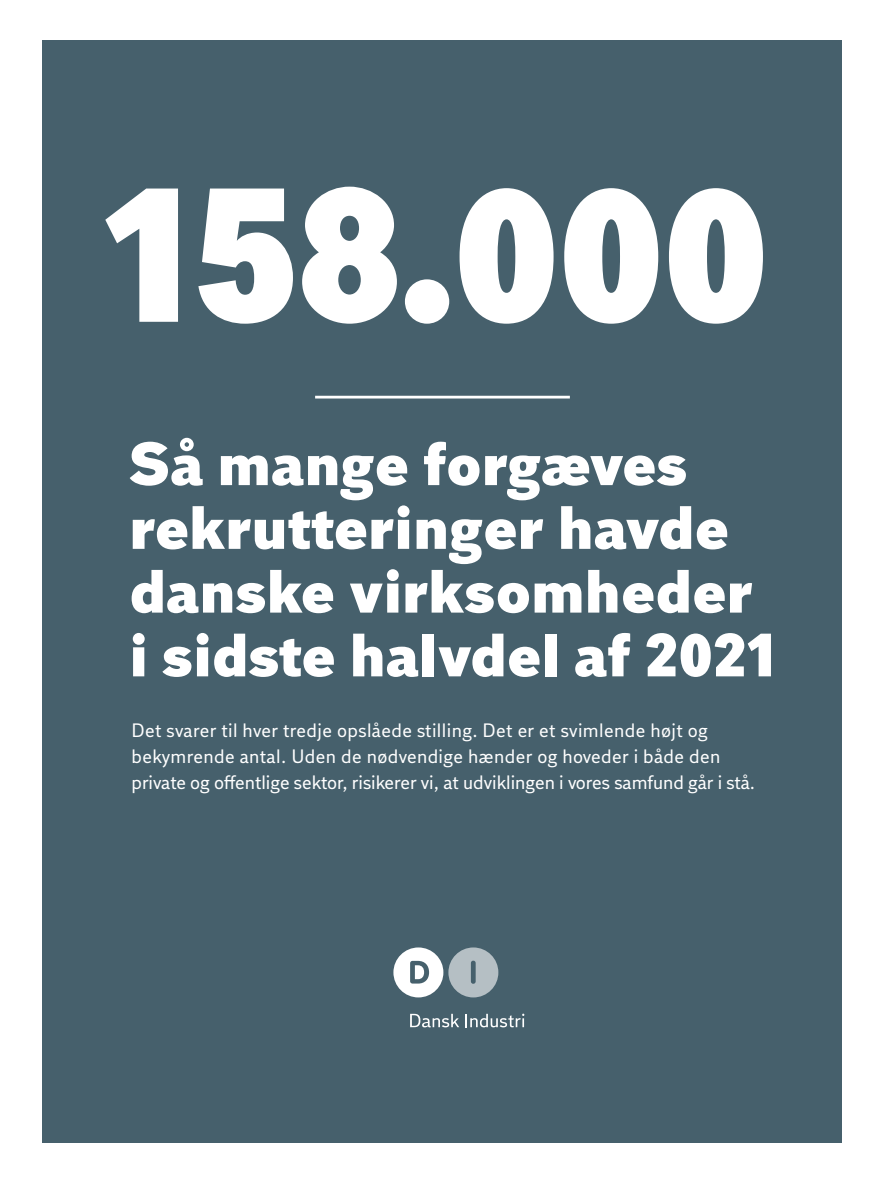
<style>
.page{position:relative;width:885px;height:1183px;background:#fff}
.page>*{position:absolute;margin:0;border:0;box-sizing:border-box;transform-origin:0 0}
.t1{font:900 190.2px "DI Sans";color:#fff}
.t2{font:900 60.9px/63.8px "DI Sans";letter-spacing:.01em;color:#fff}
.t3{font:19.35px/26.2px "DI Sans";letter-spacing:.02em;color:#fff}
</style>
<div class="page">
<div style="left:43px;top:40px;width:799px;height:1102px;background:#46606c"></div>
<svg style="left:410px;top:1013px;width:49px;height:14px"></svg>
<svg style="left:465px;top:1013px;width:59px;height:14px"></svg>
<svg style="left:393px;top:947px;width:105px;height:50px"></svg>
<hr style="left:315px;top:395px;width:254px;height:3px;background:#fff">
<h1 class="t1" style="left:103px;top:131px;width:665px">158.000</h1>
<h2 class="t2" style="left:130px;top:433px;width:647px">Så mange forgæves rekrutteringer havde danske virksomheder i sidste halvdel af 2021</h2>
<p class="t3" style="left:131px;top:716px;width:625px">Det svarer til hver tredje opslåede stilling. Det er et svimlende højt og bekymrende antal. Uden de nødvendige hænder og hoveder i både den private og offentlige sektor, risikerer vi, at udviklingen i vores samfund går i stå.</p>
</div>
